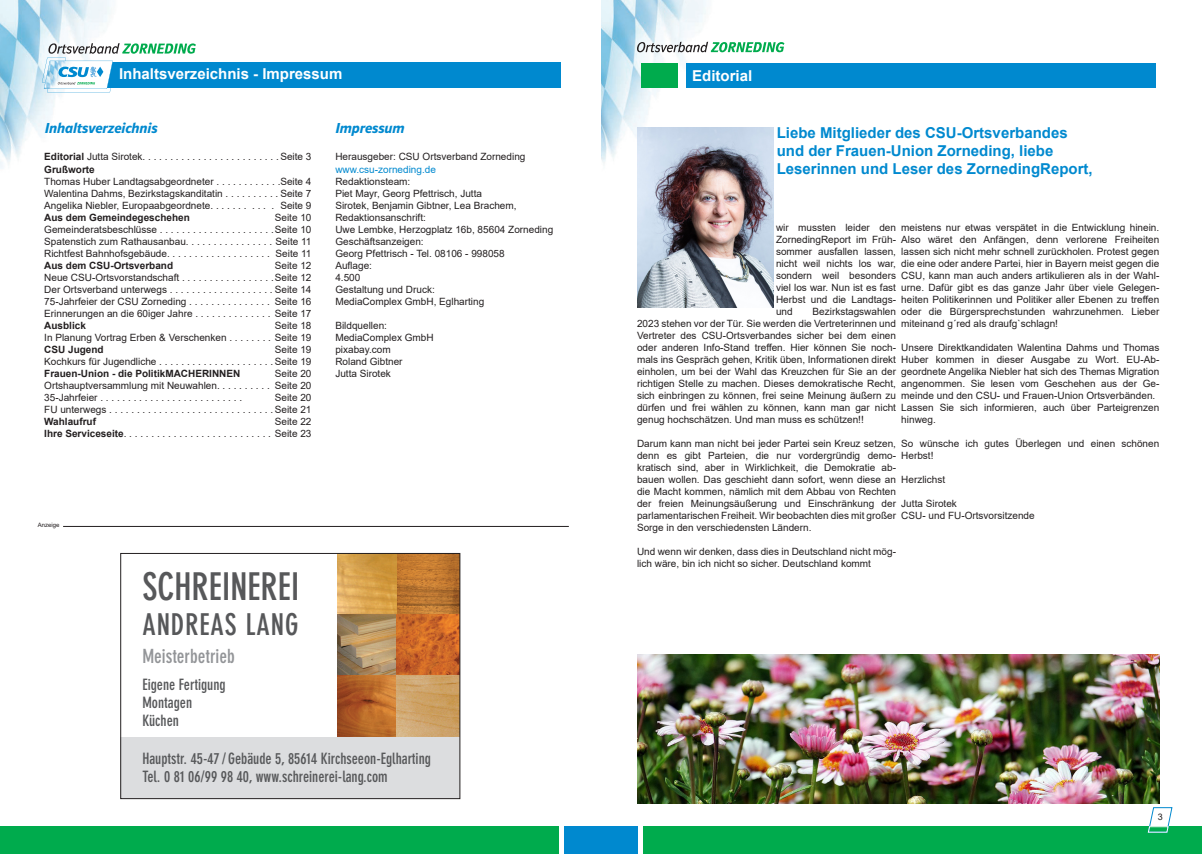
<style>
.page{position:relative;width:1202px;height:854px;background:#fff}
.page>*{position:absolute;margin:0;border:0;box-sizing:border-box;transform-origin:0 0}
.t1{font:700 condensed 37.6px "DIN Neuzeit Grotesk Std";color:#57585a}
.t2{font:700 condensed 29.6px "DIN Neuzeit Grotesk Std";letter-spacing:.03em;color:#57585a}
.t3{font:700 condensed 19.2px "DIN Neuzeit Grotesk Std";color:#939598}
.t4{font:700 condensed 15.4px/18px "DIN Neuzeit Grotesk Std";color:#57585a}
.t5{font:700 15px/18px "Arial";color:#0089cf}
.t6{font:700 15px "Arial";color:#fff}
.t7{font:italic 600 15px "Polo 22 R";color:#0089cf}
.t8{font:10px/12px "Arial";color:#231f20}
.t9{font:700 10px "Arial";color:#231f20}
.t10{font:10px "Arial";color:#0089cf}
.t11{font:9px "Arial";color:#231f20}
.t12{font:6px "Arial";color:#231f20}
.s1{font-weight:700}
</style>
<div class="page">
<img style="left:0;top:0;width:111px;height:169px">
<div style="left:0;top:826px;width:558px;height:27px;background:#00ab4d"></div>
<div style="left:564px;top:826px;width:37px;height:27px;background:#0089cf"></div>
<hr style="left:63px;top:525px;width:506px;height:1px;background:#231f20">
<div style="left:61px;top:62px;width:500px;height:26px;background:#0089cf"></div>
<svg style="left:42px;top:43px;width:154px;height:49px"></svg>
<img style="left:637px;top:654px;width:523px;height:149px">
<div style="left:644px;top:826px;width:558px;height:27px;background:#00ab4d"></div>
<div style="left:601px;top:826px;width:36px;height:27px;background:#0089cf"></div>
<svg style="left:1148px;top:807px;width:24px;height:25px"></svg>
<img style="left:601px;top:0;width:184px;height:164px">
<div style="left:641px;top:63px;width:37px;height:24px;background:#00ab4d"></div>
<div style="left:686px;top:63px;width:470px;height:25px;background:#0089cf"></div>
<img style="left:637px;top:127px;width:137px;height:180px">
<svg style="left:637px;top:42px;width:147px;height:10px"></svg>
<img style="left:337px;top:555px;width:121px;height:181px">
<div style="left:121px;top:736px;width:339px;height:62px;background:#dcdddf"></div>
<div style="left:120px;top:553px;width:340px;height:245px;border:1px solid #231f20"></div>
<h3 class="t6" style="left:119px;top:63px;width:225px">Inhaltsverzeichnis - Impressum</h3>
<h3 class="t7" style="left:45px;top:120px;width:114px">Inhaltsverzeichnis</h3>
<h3 class="t7" style="left:335px;top:120px;width:71px">Impressum</h3>
<p class="t8" style="left:335px;top:151px;width:192px">Herausgeber: CSU Ortsverband Zorneding</p>
<p class="t10" style="left:335px;top:162px;width:102px">www.csu-zorneding.de</p>
<p class="t8" style="left:335px;top:175px;width:219px">Redaktionsteam:<br>Piet Mayr, Georg Pfettrisch, Jutta<br>Sirotek, Benjamin Gibtner, Lea Brachem,<br>Redaktionsanschrift:<br>Uwe Lembke, Herzogplatz 16b, 85604 Zorneding<br>Geschäftsanzeigen:<br>Georg Pfettrisch - Tel. 08106 - 998058<br>Auflage:<br>4.500<br>Gestaltung und Druck:<br>MediaComplex GmbH, Eglharting</p>
<p class="t8" style="left:335px;top:319px;width:100px">Bildquellen:<br>MediaComplex GmbH pixabay.com<br>Roland Gibtner<br>Jutta Sirotek</p>
<p class="t8" style="left:44px;top:151px;width:269px"><span class="s1">Editorial</span> Jutta Sirotek. . . . . . . . . . . . . . . . . . . . . . . . . Seite 3<br><span class="s1">Grußworte</span></p>
<p class="t8" style="left:44px;top:175px;width:269px;text-align:justify">Thomas Huber Landtagsabgeordneter . . . . . . . . . . . .Seite 4<br>Walentina Dahms, Bezirkstagskanditatin . . . . . . . . . . Seite 7<br>Angelika Niebler, Europaabgeordnete. . . . . . . . . . .</p>
<p class="t9" style="left:44px;top:210px;width:147px">Aus dem Gemeindegeschehen</p>
<p class="t8" style="left:44px;top:223px;width:269px">Gemeinderatsbeschlüsse . . . . . . . . . . . . . . . . . . . . . .<br>Spatenstich zum Rathausanbau. . . . . . . . . . . . . . . . Seite 11<br>Richtfest Bahnhofsgebäude. . . . . . . . . . . . . . . . . . .</p>
<p class="t9" style="left:44px;top:258px;width:130px">Aus dem CSU-Ortsverband</p>
<p class="t8" style="left:44px;top:271px;width:269px">Neue CSU-Ortsvorstandschaft . . . . . . . . . . . . . . . . .Seite 12<br>Der Ortsverband unterwegs . . . . . . . . . . . . . . . . . . . Seite 14<br>75-Jahrfeier der CSU Zorneding . . . . . . . . . . . . . . .<br>Erinnerungen an die 60iger Jahre . . . . . . . . . . . . . . Seite 17</p>
<p class="t9" style="left:44px;top:318px;width:43px">Ausblick</p>
<p class="t8" style="left:44px;top:331px;width:269px">In Planung Vortrag Erben &amp; Verschenken . . . . . . . . Seite 19</p>
<p class="t9" style="left:44px;top:342px;width:61px">CSU Jugend</p>
<p class="t8" style="left:44px;top:355px;width:269px">Kochkurs für Jugendliche . . . . . . . . . . . . . . . . . . . . . Seite 19</p>
<p class="t9" style="left:44px;top:366px;width:198px">Frauen-Union - die PolitikMACHERINNEN</p>
<p class="t8" style="left:44px;top:379px;width:269px">Ortshauptversammlung mit Neuwahlen. . . . . . . . . .<br>35-Jahrfeier . . . . . . . . . . . . . . . . . . . . . . . . . .<br>FU unterwegs . . . . . . . . . . . . . . . . . . . . . . . . . . . . . . Seite 21</p>
<p class="t8" style="left:44px;top:415px;width:269px"><span class="s1">Wahlaufruf<br>Ihre Serviceseite</span>. . . . . . . . . . . . . . . . . . . . . . . . . . . Seite 23</p>
<p class="t8" style="left:275px;top:199px;width:38px;text-align:center">Seite 9<br>Seite 10<br>Seite 10</p>
<p class="t8" style="left:275px;top:247px;width:38px">Seite 11<br>Seite 12</p>
<p class="t8" style="left:275px;top:295px;width:38px">Seite 16</p>
<p class="t8" style="left:275px;top:319px;width:38px">Seite 18</p>
<p class="t8" style="left:275px;top:343px;width:38px">Seite 19</p>
<p class="t8" style="left:275px;top:367px;width:38px;text-align:justify">Seite 20<br>Seite 20<br>Seite 20</p>
<p class="t8" style="left:275px;top:415px;width:38px">Seite 22</p>
<p class="t12" style="left:38px;top:520px;width:23px">Anzeige</p>
<h1 class="t1" style="left:142px;top:564px;width:159px">SCHREINEREI</h1>
<h2 class="t2" style="left:142px;top:607px;width:158px">ANDREAS LANG</h2>
<h3 class="t3" style="left:142px;top:644px;width:94px">Meisterbetrieb</h3>
<h3 class="t4" style="left:142px;top:675px;width:85px">Eigene Fertigung<br>Montagen<br>Küchen</h3>
<h3 class="t4" style="left:142px;top:749px;width:290px">Hauptstr. 45-47 / Gebäude 5, 85614 Kirchseeon-Eglharting<br>Tel. 0 81 06/99 98 40, www.schreinerei-lang.com</h3>
<h3 class="t6" style="left:692px;top:65px;width:62px">Editorial</h3>
<h3 class="t5" style="left:777px;top:124px;width:317px">Liebe Mitglieder des CSU-Ortsverbandes und der Frauen-Union Zorneding, liebe<br>Leserinnen und Leser des ZornedingReport,</h3>
<p class="t8" style="left:901px;top:221px;width:259px;text-align:justify">meistens nur etwas verspätet in die Entwicklung hinein.<br>Also wäret den Anfängen, denn verlorene Freiheiten lassen sich nicht mehr schnell zurückholen. Protest gegen die eine oder andere Partei, hier in Bayern meist gegen die CSU, kann man auch anders artikulieren als in der Wahl&shy;urne. Dafür gibt es das ganze Jahr über viele Gelegen&shy;heiten Politikerinnen und Politiker aller Ebenen zu treffen oder die Bürgersprechstunden wahrzunehmen. Lieber miteinand g´red als draufg`schlagn!</p>
<p class="t8" style="left:901px;top:341px;width:259px">Unsere Direktkandidaten Walentina Dahms und Thomas Huber kommen in dieser Ausgabe zu Wort. EU-Ab&shy;geordnete Angelika Niebler hat sich des Themas Migration angenommen. Sie lesen vom Geschehen aus der Ge&shy;meinde und den CSU- und Frauen-Union Ortsverbänden.<br>Lassen Sie sich informieren, auch über Parteigrenzen hinweg.</p>
<p class="t8" style="left:901px;top:437px;width:259px">So wünsche ich gutes Überlegen und einen schönen<br>Herbst!</p>
<p class="t8" style="left:901px;top:473px;width:45px">Herzlichst</p>
<p class="t8" style="left:901px;top:497px;width:135px">Jutta Sirotek<br>CSU- und FU-Ortsvorsitzende</p>
<p class="t8" style="left:776px;top:221px;width:121px;text-align:justify">wir mussten leider den ZornedingReport im Früh&shy;sommer ausfallen lassen, nicht weil nichts los war, sondern weil besonders viel los war. Nun ist es fast Herbst und die Landtags&shy;und</p>
<p class="t8" style="left:637px;top:305px;width:261px;text-align:justify;text-indent:176px">Bezirkstagswahlen 2023 stehen vor der Tür. Sie werden die Vertreterinnen und Vertreter des CSU-Ortsverbandes sicher bei dem einen oder anderen Info-Stand treffen. Hier können Sie noch&shy;mals ins Gespräch gehen, Kritik üben, Informationen direkt einholen, um bei der Wahl das Kreuzchen für Sie an der richtigen Stelle zu machen. Dieses demokratische Recht, sich einbringen zu können, frei seine Meinung äußern zu dürfen und frei wählen zu können, kann man gar nicht genug hochschätzen. Und man muss es schützen!!</p>
<p class="t8" style="left:637px;top:437px;width:261px;text-align:justify">Darum kann man nicht bei jeder Partei sein Kreuz setzen, denn es gibt Parteien, die nur vordergründig demo&shy;kratisch sind, aber in Wirklichkeit, die Demokratie ab&shy;bauen wollen. Das geschieht dann sofort, wenn diese an die Macht kommen, nämlich mit dem Abbau von Rechten der freien Meinungsäußerung und Einschränkung der parlamentarischen Freiheit. Wir beobachten dies mit großer Sorge in den verschiedensten Ländern.</p>
<p class="t8" style="left:637px;top:545px;width:260px">Und wenn wir denken, dass dies in Deutschland nicht mög&shy;lich wäre, bin ich nicht so sicher. Deutschland kommt</p>
<p class="t11" style="left:1158px;top:810px;width:7px">3</p>
</div>
